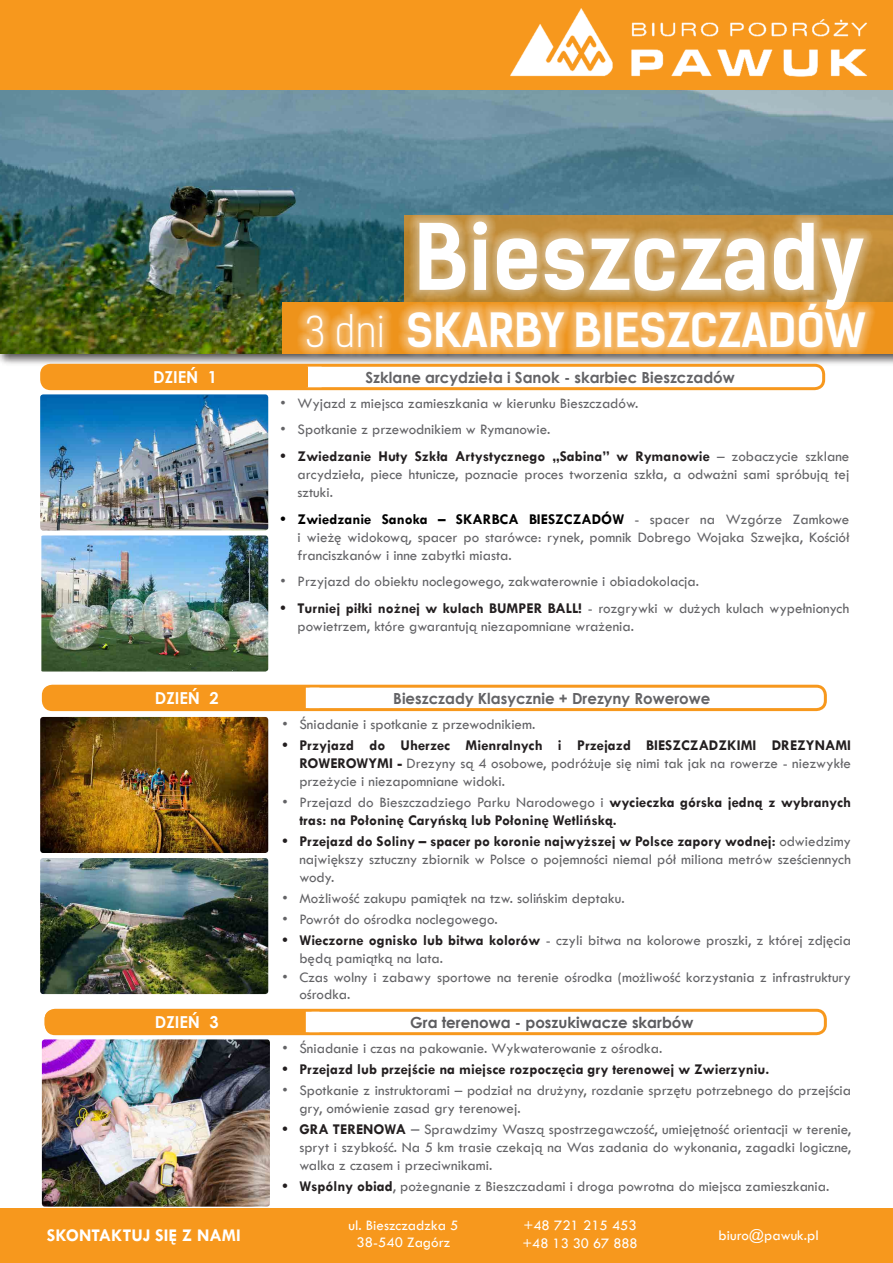
<style>
.page{position:relative;width:893px;height:1263px;background:#fff}
.page>*{position:absolute;margin:0;border:0;box-sizing:border-box;transform-origin:0 0}
.t1{font:700 87px "Kelson Sans";color:#fff}
.t2{font:700 45px "Kelson Sans";color:#fff}
.t3{font:700 18px "Tw Cen";color:#fff}
.t4{font:700 16.5px "Century Gothic";color:#fff}
.t5{font:700 15.3px "Century Gothic";color:#636366}
.t6{font:700 15.3px "Century Gothic";color:#5c5c5f}
.t7{font:15px/18px "Tw Cen";color:#636366;text-align:justify}
.t8{font:700 15px/18px "Tw Cen";color:#231f20}
.t9{font:15px "Tw Cen";color:#fff}
.s1{font-weight:300;font-size:40.5px}
.s2{font-weight:700;color:#231f20}
.s3{font-weight:700;color:#000}
.s4{font-weight:400;color:#636366}
.s5{font-size:16.5px}
</style>
<div class="page">
<div style="left:0;top:86px;width:893px;height:281px;background:#231f20;opacity:.75"></div>
<img style="left:0;top:90px;width:893px;height:264px">
<div style="left:0;top:0;width:893px;height:89px;background:#f7981d"></div>
<img style="left:510px;top:8px;width:357px;height:69px">
<div style="left:0;top:1209px;width:893px;height:54px;background:#f7981d"></div>
<img style="left:40px;top:394px;width:228px;height:136px">
<img style="left:40px;top:717px;width:228px;height:136px">
<img style="left:41px;top:535px;width:227px;height:136px">
<img style="left:40px;top:858px;width:228px;height:136px">
<img style="left:42px;top:1039px;width:228px;height:167px">
<div style="left:40px;top:364px;width:785px;height:26px;border:3px solid #f7981d;border-radius:9px"></div>
<div style="left:42px;top:685px;width:785px;height:26px;border:3px solid #f7981d;border-radius:9px"></div>
<div style="left:41px;top:365px;width:271px;height:23px;background:#f7981d;border-radius:9px"></div>
<div style="left:44px;top:686px;width:270px;height:23px;background:#f7981d;border-radius:9px"></div>
<div style="left:45px;top:1010px;width:270px;height:23px;background:#f7981d;border-radius:9px"></div>
<div style="left:45px;top:1009px;width:782px;height:26px;border:3px solid #f7981d;border-radius:9px"></div>
<div style="left:308px;top:367px;width:14px;height:20px;background:#fff"></div>
<div style="left:306px;top:688px;width:13px;height:20px;background:#fff"></div>
<div style="left:404px;top:216px;width:489px;height:91px;background:linear-gradient(to bottom,#c8913c,#b4822d)"></div>
<div style="left:306px;top:1012px;width:13px;height:20px;background:#fff"></div>
<div style="left:282px;top:302px;width:611px;height:52px;background:#ee931b"></div>
<div style="left:297px;top:211px;width:579px;height:147px;background:#fff;opacity:.75"></div>
<p class="t1" style="left:414px;top:204px;width:452px">Bieszczady</p>
<p class="t2" style="left:306px;top:302px;width:562px"><span class="s1">3 dni</span> SKARBY BIESZCZADÓW</p>
<p class="t4" style="left:153px;top:364px;width:65px">DZIEŃ 1</p>
<p class="t5" style="left:365px;top:365px;width:371px">Szklane arcydzieła i Sanok - skarbiec Bieszczadów</p>
<p class="t7" style="left:281px;top:394px;width:359px">• Wyjazd z miejsca zamieszkania w kierunku Bieszczadów.</p>
<p class="t7" style="left:281px;top:421px;width:271px">• Spotkanie z przewodnikiem w Rymanowie.</p>
<p class="t7" style="left:298px;top:447px;width:553px;text-indent:-17px"><span class="s2">• Zwiedzanie Huty Szkła Artystycznego „Sabina” w Rymanowie</span> – zobaczycie szklane arcydzieła, piece htunicze, poznacie proces tworzenia szkła, a odważni sami spróbują tej sztuki.</p>
<p class="t7" style="left:298px;top:510px;width:553px;text-indent:-17px"><span class="s3">• Zwiedzanie Sanoka – SKARBCA BIESZCZADÓW</span> - spacer na Wzgórze Zamkowe i wieżę widokową, spacer po starówce: rynek, pomnik Dobrego Wojaka Szwejka, Kościół franciszkanów i inne zabytki miasta.</p>
<p class="t7" style="left:281px;top:572px;width:420px">• Przyjazd do obiektu noclegowego, zakwaterownie i obiadokolacja.</p>
<p class="t7" style="left:298px;top:599px;width:553px;text-indent:-17px"><span class="s2">• Turniej piłki nożnej w kulach BUMPER BALL!</span> - rozgrywki w dużych kulach wypełnionych powietrzem, które gwarantują niezapomniane wrażenia.</p>
<p class="t4" style="left:155px;top:685px;width:65px">DZIEŃ 2</p>
<p class="t5" style="left:393px;top:686px;width:319px">Bieszczady Klasycznie + Drezyny Rowerowe</p>
<p class="t7" style="left:282px;top:715px;width:255px">• Śniadanie i spotkanie z przewodnikiem.</p>
<p class="t7" style="left:299px;top:736px;width:553px;text-indent:-17px"><span class="s2">• Przyjazd do Uherzec Mienralnych i Przejazd BIESZCZADZKIMI DREZYNAMI ROWEROWYMI -</span> Drezyny są 4 osobowe, podróżuje się nimi tak jak na rowerze - niezwykłe przeżycie i niezapomniane widoki.</p>
<p class="t8" style="left:299px;top:793px;width:553px;text-indent:-17px"><span class="s4">• Przejazd do Bieszczadziego Parku Narodowego i</span> wycieczka górska jedną z wybranych tras: na Połoninę Caryńską lub Połoninę Wetlińską.</p>
<p class="t7" style="left:299px;top:832px;width:553px;text-indent:-17px"><span class="s2">• Przejazd do Soliny – spacer po koronie najwyższej w Polsce zapory wodnej:</span> odwiedzimy największy sztuczny zbiornik w Polsce o pojemności niemal pół miliona metrów sześciennych wody.</p>
<p class="t7" style="left:282px;top:889px;width:344px">• Możliwość zakupu pamiątek na tzw. solińskim deptaku.</p>
<p class="t7" style="left:282px;top:910px;width:217px">• Powrót do ośrodka noclegowego.</p>
<p class="t7" style="left:299px;top:931px;width:553px;text-indent:-17px"><span class="s2">• Wieczorne ognisko lub bitwa kolorów</span> - czyli bitwa na kolorowe proszki, z której zdjęcia będą pamiątką na lata.</p>
<p class="t7" style="left:299px;top:969px;width:553px;line-height:16.5px;text-indent:-17px">• Czas wolny i zabawy sportowe na terenie ośrodka (możliwość korzystania z infrastruktury ośrodka.</p>
<p class="t4" style="left:155px;top:1009px;width:65px">DZIEŃ 3</p>
<p class="t6" style="left:410px;top:1010px;width:285px">Gra terenowa - poszukiwacze skarbów</p>
<p class="t3" style="left:47px;top:1224px;width:195px">SKONTAKTUJ SIĘ Z NAMI</p>
<p class="t7" style="left:282px;top:1039px;width:381px">• Śniadanie i czas na pakowanie. Wykwaterowanie z ośrodka.</p>
<p class="t8" style="left:282px;top:1060px;width:489px">• Przejazd lub przejście na miejsce rozpoczęcia gry terenowej w Zwierzyniu.</p>
<p class="t7" style="left:299px;top:1081px;width:553px;text-indent:-17px">• Spotkanie z instruktorami – podział na drużyny, rozdanie sprzętu potrzebnego do przejścia gry, omówienie zasad gry terenowej.</p>
<p class="t7" style="left:299px;top:1120px;width:553px;text-indent:-17px"><span class="s2">• GRA TERENOWA</span> <span class="s5">–</span> Sprawdzimy Waszą spostrzegawczość, umiejętność orientacji w terenie, spryt i szybkość. Na 5 km trasie czekają na Was zadania do wykonania, zagadki logiczne, walka z czasem i przeciwnikami.</p>
<p class="t7" style="left:282px;top:1177px;width:548px"><span class="s2">• Wspólny obiad</span>, pożegnanie z Bieszczadami i droga powrotna do miejsca zamieszkania.</p>
<p class="t9" style="left:348px;top:1217px;width:111px">ul. Bieszczadzka 5</p>
<p class="t9" style="left:357px;top:1233px;width:95px">38-540 Zagórz</p>
<p class="t9" style="left:523px;top:1216px;width:115px">+48 721 215 453</p>
<p class="t9" style="left:522px;top:1234px;width:117px">+48 13 30 67 888</p>
<p class="t9" style="left:719px;top:1226px;width:102px">biuro@pawuk.pl</p>
</div>
